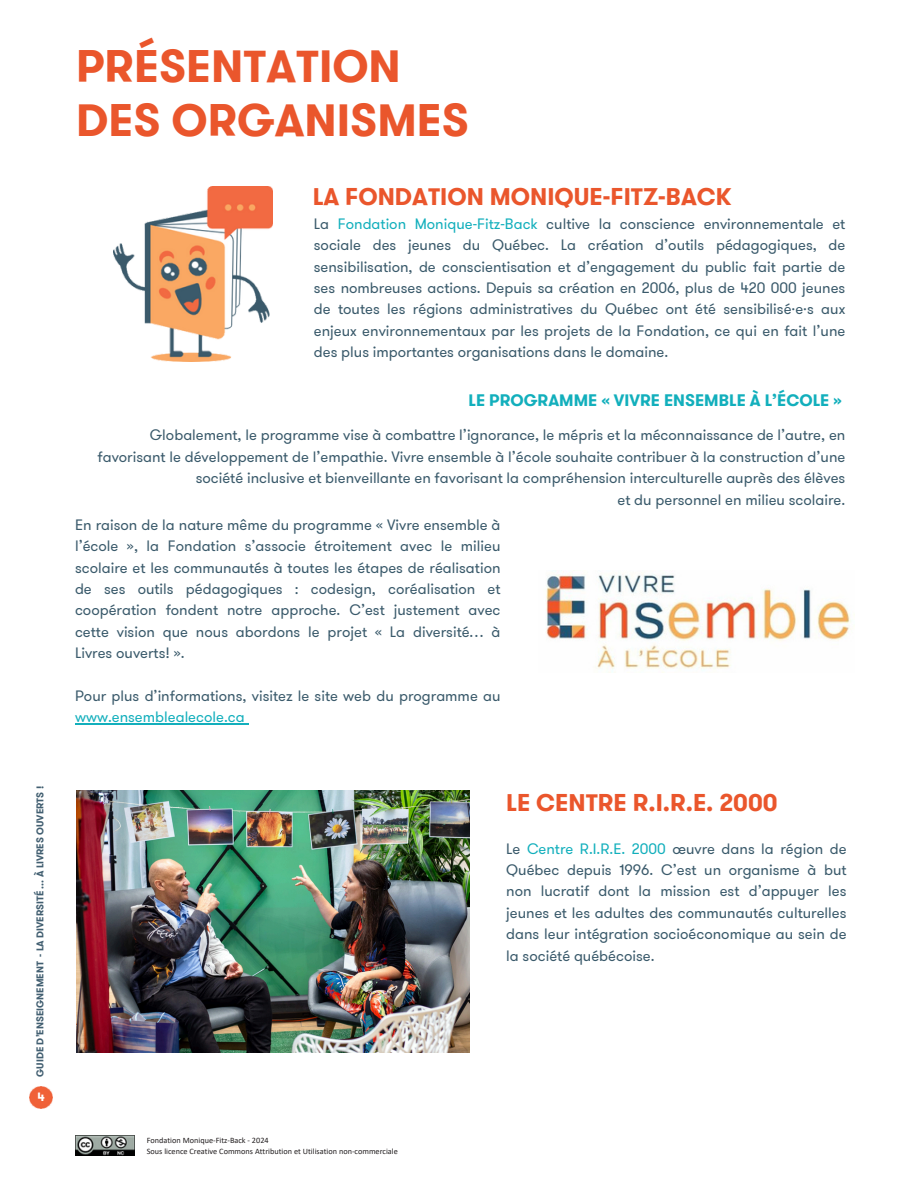
<style>
.page{position:relative;width:918px;height:1188px;background:#fff}
.page>*{position:absolute;margin:0;border:0;box-sizing:border-box;transform-origin:0 0}
.t1{font:700 45px/54px "GT Walsheim Pro";color:#ea562c}
.t2{font:700 24px "GT Walsheim Pro";color:#ea562c}
.t3{font:700 16.5px "GT Walsheim Pro";color:#12afbc}
.t4{font:15px/21.3px "GT Walsheim Pro";color:#3a5a6b;text-align:justify}
.t5{font:700 12px "GT Walsheim Pro";color:#fff}
.t6{font:700 9.75px "GT Walsheim Pro";color:#425f71}
.t7{font:8.25px "Calibri";color:#231f20}
.s1{color:#12afbc}
</style>
<div class="page">
<img style="left:75px;top:1135px;width:60px;height:20px">
<img style="left:30px;top:1086px;width:22px;height:23px">
<img style="left:546px;top:570px;width:305px;height:103px">
<img style="left:114px;top:186px;width:158px;height:176px">
<img style="left:76px;top:790px;width:394px;height:262px">
<hr style="left:75px;top:723px;width:170px;height:1px;background:#12afbc">
<h4 class="t6" style="left:34px;top:1077px;width:292px;rotate:-90deg">GUIDE D’ENSEIGNEMENT - LA DIVERSITÉ ... À LIVRES OUVERTS !</h4>
<h3 class="t5" style="left:38px;top:1089px;width:9px">4</h3>
<h2 class="t5" style="left:36px;top:1089px;width:9px">4</h2>
<h4 class="t1" style="left:76px;top:39px;width:395px">PRÉSENTATION<br>DES ORGANISMES</h4>
<h4 class="t2" style="left:313px;top:181px;width:420px">LA FONDATION MONIQUE-FITZ-BACK</h4>
<h4 class="t4" style="left:314px;top:213px;width:533px">La <span class="s1">Fondation Monique-Fitz-Back</span> cultive la conscience environnementale et sociale des jeunes du Québec. La création d’outils pédagogiques, de sensibilisation, de conscientisation et d’engagement du public fait partie de ses nombreuses actions. Depuis sa création en 2006, plus de 420 000 jeunes de toutes les régions administratives du Québec ont été sensibilisé·e·s aux enjeux environnementaux par les projets de la Fondation, ce qui en fait l’une des plus importantes organisations dans le domaine.</h4>
<p class="t3" style="left:469px;top:389px;width:375px">LE PROGRAMME « VIVRE ENSEMBLE À L’ÉCOLE »</p>
<p class="t4" style="left:98px;top:424px;width:749px;text-align:right">Globalement, le programme vise à combattre l’ignorance, le mépris et la méconnaissance de l’autre, en favorisant le développement de l’empathie. Vivre ensemble à l’école souhaite contribuer à la construction d’une société inclusive et bienveillante en favorisant la compréhension interculturelle auprès des élèves<br>et du personnel en milieu scolaire.</p>
<h5 class="t4" style="left:75px;top:514px;width:427px">En raison de la nature même du programme « Vivre ensemble à l’école », la Fondation s’associe étroitement avec le milieu scolaire et les communautés à toutes les étapes de réalisation de ses outils pédagogiques : codesign, coréalisation et coopération fondent notre approche. C’est justement avec cette vision que nous abordons le projet « La diversité… à Livres ouverts! ».</h5>
<p class="t4" style="left:75px;top:685px;width:427px">Pour plus d’informations, visitez le site web du programme au <span class="s1">www.ensemblealecole.ca</span></p>
<p class="t2" style="left:506px;top:787px;width:273px">LE CENTRE R.I.R.E. 2000</p>
<h1 class="t7" style="left:147px;top:1136px;width:123px">Fondation Monique-Fitz-Back - 2024</h1>
<p class="t7" style="left:147px;top:1148px;width:253px">Sous licence Creative Commons Attribution et Utilisation non-commerciale</p>
<p class="t4" style="left:506px;top:838px;width:342px">Le <span class="s1">Centre R.I.R.E. 2000</span> œuvre dans la région de Québec depuis 1996. C’est un organisme à but non lucratif dont la mission est d’appuyer les jeunes et les adultes des communautés culturelles dans leur intégration socioéconomique au sein de la société québécoise.</p>
</div>
